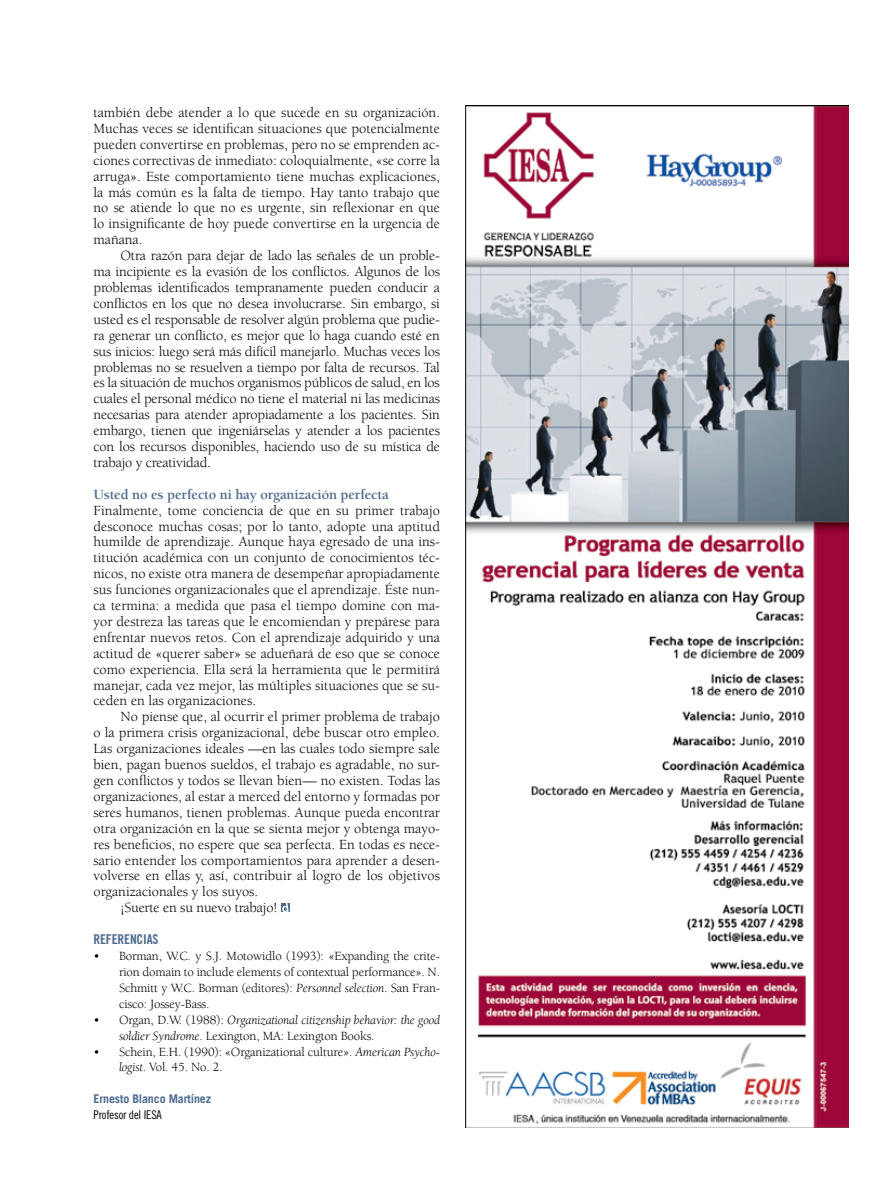
<style>
.page{position:relative;width:893px;height:1191px;background:#fff}
.page>*{position:absolute;margin:0;border:0;box-sizing:border-box;transform-origin:0 0}
.t1{font:14.4px/15.9px "Berkeley";color:#000;text-align:justify}
.t2{font:700 14.4px "Berkeley";letter-spacing:-.01em;color:#4b6a8f}
.t3{font:13.5px "Trade Gothic Bold Cond Twenty";letter-spacing:-.01em;color:#4b6a8f}
.t4{font:12.9px/15.9px "Berkeley";letter-spacing:-.01em;color:#000;text-align:justify}
.t5{font:italic 12.9px/15.9px "Berkeley";letter-spacing:-.01em;color:#000}
.t6{font:700 12px "Trade Gothic";letter-spacing:-.01em;color:#4b6a8f}
.t7{font:12px "Trade Gothic Cond Eighteen";letter-spacing:-.01em;color:#000}
.s1{font-style:italic}
.s2{font-style:normal}
</style>
<div class="page">
<div style="left:281px;top:903px;width:9px;height:9px;background:#4b6a8f"></div>
<svg style="left:282px;top:903px;width:7px;height:9px"></svg>
<img style="left:466px;top:106px;width:382px;height:1021px">
<p class="t1" style="left:93px;top:105px;width:348px">también debe atender a lo que sucede en su organización.<br>Muchas veces se identifican situaciones que potencialmente pueden convertirse en problemas, pero no se emprenden ac&shy;ciones correctivas de inmediato: coloquialmente, «se corre la arruga». Este comportamiento tiene muchas explicaciones, la más común es la falta de tiempo. Hay tanto trabajo que no se atiende lo que no es urgente, sin reflexionar en que lo insignificante de hoy puede convertirse en la urgencia de mañana.</p>
<p class="t1" style="left:93px;top:248px;width:348px;text-indent:27px">Otra razón para dejar de lado las señales de un proble&shy;ma incipiente es la evasión de los conflictos. Algunos de los problemas identificados tempranamente pueden conducir a conflictos en los que no desea involucrarse. Sin embargo, si usted es el responsable de resolver algún problema que pudie&shy;ra generar un conflicto, es mejor que lo haga cuando esté en sus inicios: luego será más difícil manejarlo. Muchas veces los problemas no se resuelven a tiempo por falta de recursos. Tal es la situación de muchos organismos públicos de salud, en los cuales el personal médico no tiene el material ni las medicinas necesarias para atender apropiadamente a los pacientes. Sin embargo, tienen que ingeniárselas y atender a los pacientes con los recursos disponibles, haciendo uso de su mística de trabajo y creatividad.</p>
<p class="t2" style="left:93px;top:486px;width:297px">Usted no es perfecto ni hay organización perfecta</p>
<p class="t1" style="left:93px;top:502px;width:348px">Finalmente, tome conciencia de que en su primer trabajo desconoce muchas cosas; por lo tanto, adopte una aptitud humilde de aprendizaje. Aunque haya egresado de una ins&shy;titución académica con un conjunto de conocimientos téc&shy;nicos, no existe otra manera de desempeñar apropiadamente sus funciones organizacionales que el aprendizaje. Éste nun&shy;ca termina: a medida que pasa el tiempo domine con ma&shy;yor destreza las tareas que le encomiendan y prepárese para enfrentar nuevos retos. Con el aprendizaje adquirido y una actitud de «querer saber» se adueñará de eso que se conoce como experiencia. Ella será la herramienta que le permitirá manejar, cada vez mejor, las múltiples situaciones que se su&shy;ceden en las organizaciones.</p>
<p class="t1" style="left:120px;top:709px;width:321px">No piense que, al ocurrir el primer problema de trabajo</p>
<p class="t1" style="left:93px;top:725px;width:348px">o la primera crisis organizacional, debe buscar otro empleo.</p>
<p class="t1" style="left:93px;top:741px;width:348px">Las organizaciones ideales —en las cuales todo siempre sale</p>
<p class="t1" style="left:93px;top:757px;width:348px">bien, pagan buenos sueldos, el trabajo es agradable, no sur-</p>
<p class="t1" style="left:93px;top:773px;width:348px">gen conflictos y todos se llevan bien— no existen. Todas las</p>
<p class="t1" style="left:93px;top:788px;width:348px">organizaciones, al estar a merced del entorno y formadas por</p>
<p class="t1" style="left:93px;top:804px;width:348px">seres humanos, tienen problemas. Aunque pueda encontrar</p>
<p class="t1" style="left:93px;top:820px;width:348px">otra organización en la que se sienta mejor y obtenga mayo-</p>
<p class="t1" style="left:93px;top:836px;width:348px">res beneficios, no espere que sea perfecta. En todas es nece-</p>
<p class="t1" style="left:94px;top:852px;width:348px">sario entender los comportamientos para aprender a desen-</p>
<p class="t1" style="left:93px;top:868px;width:348px">volverse en ellas y, así, contribuir al logro de los objetivos</p>
<p class="t1" style="left:94px;top:884px;width:166px">organizacionales y los suyos.</p>
<p class="t1" style="left:121px;top:900px;width:158px">¡Suerte en su nuevo trabajo!</p>
<p class="t3" style="left:94px;top:931px;width:67px">REFERENCIAS</p>
<p class="t4" style="left:119px;top:948px;width:323px;text-indent:-25px">• Borman, W.C. y S.J. Motowidlo (1993): «Expanding the crite&shy;rion domain to include elements of contextual performance». N.<br>Schmitt y W.C. Borman (editores): <span class="s1">Personnel selection</span>. San Fran&shy;cisco: Jossey-Bass.</p>
<p class="t5" style="left:119px;top:1012px;width:323px;text-indent:-26px"><span class="s2">• Organ, D.W. (1988):</span> Organizational citizenship behavior: the good soldier Syndrome<span class="s2">. Lexington, MA: Lexington Books.</span></p>
<p class="t4" style="left:119px;top:1043px;width:323px;text-indent:-26px">• Schein, E.H. (1990): «Organizational culture». <span class="s1">American Psycho&shy;logist</span>. Vol. 45. No. 2.</p>
<p class="t6" style="left:94px;top:1091px;width:119px">Ernesto Blanco Martínez</p>
<p class="t7" style="left:94px;top:1107px;width:70px">Profesor del IESA</p>
</div>
